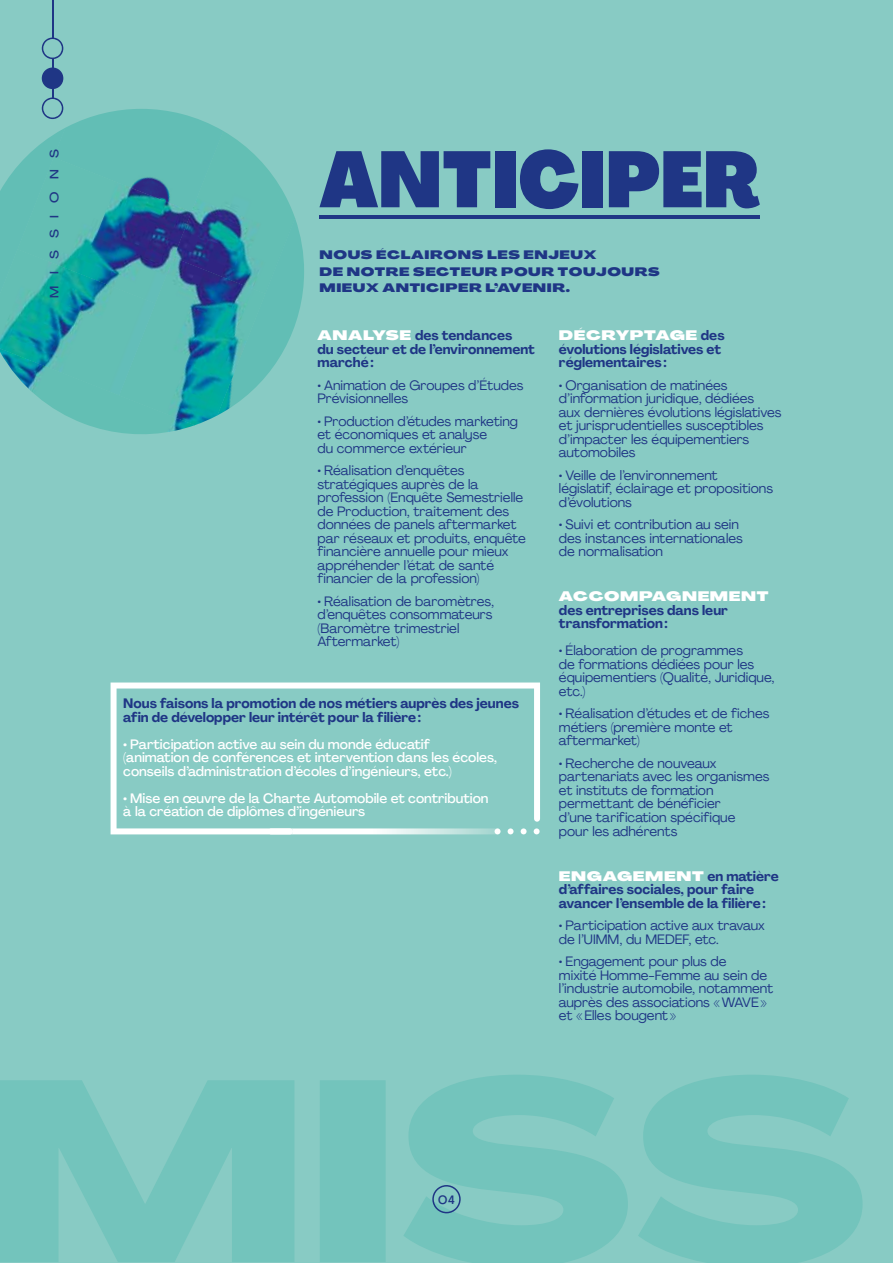
<style>
.page{position:relative;width:893px;height:1263px;background:#88cbc4}
.page>*{position:absolute;margin:0;border:0;box-sizing:border-box;transform-origin:0 0}
.t1{font:900 condensed 77.85px "Agrandir";color:#1f3685}
.t2{font:13.5px/13.5px "Agrandir";color:#1f3685}
.t3{font:700 13.5px/13.5px "Agrandir";color:#1f3685}
.t4{font:500 13.5px/13.5px "Agrandir";color:#fff}
.t5{font:900 13.5px "Agrandir Grand";letter-spacing:.05em;color:#fff}
.t6{font:900 12px/16.5px "Agrandir Grand";letter-spacing:.05em;color:#1f3685}
.t7{font:500 expanded 12px "Agrandir";letter-spacing:1em;color:#1f3685}
.t8{font:500 condensed 12px "Agrandir";color:#1f3685}
.s1{font-family:"Agrandir Grand";font-weight:900;color:#fff}
.s2{font-family:"Agrandir";font-weight:700;color:#1f3685}
</style>
<div class="page">
<svg style="left:0;top:1075px;width:863px;height:188px;fill:#73c4bc"></svg>
<svg style="left:432px;top:1185px;width:29px;height:28px"></svg>
<img style="left:65px;top:109px;width:158px;height:22px">
<img style="left:192px;top:201px;width:103px;height:56px">
<img style="left:0;top:128px;width:66px;height:121px">
<img style="left:217px;top:218px;width:87px;height:159px">
<img style="left:17px;top:157px;width:175px;height:100px">
<img style="left:156px;top:257px;width:109px;height:168px">
<img style="left:0;top:249px;width:156px;height:99px">
<img style="left:0;top:348px;width:195px;height:86px">
<hr style="left:320px;top:215px;width:440px;height:3px;background:#1f3685">
<hr style="left:52px;top:0;width:1px;height:97px;background:#1f3685">
<svg style="left:42px;top:38px;width:21px;height:21px"></svg>
<svg style="left:42px;top:67px;width:21px;height:22px"></svg>
<svg style="left:42px;top:97px;width:21px;height:22px"></svg>
<svg style="left:111px;top:682px;width:429px;height:152px"></svg>
<div style="left:268px;top:828px;width:25px;height:6px;background:#fff;border-radius:3px"></div>
<svg style="left:534px;top:828px;width:6px;height:6px"></svg>
<svg style="left:290px;top:828px;width:210px;height:6px"></svg>
<svg style="left:508px;top:828px;width:6px;height:6px"></svg>
<svg style="left:521px;top:828px;width:6px;height:6px"></svg>
<p class="t7" style="left:47px;top:298px;width:151px;rotate:-90deg">MISSIONS</p>
<h1 class="t1" style="left:320px;top:130px;width:442px">ANTICIPER</h1>
<p class="t6" style="left:320px;top:247px;width:342px">NOUS ÉCLAIRONS LES ENJEUX<br>DE NOTRE SECTEUR POUR TOUJOURS</p>
<p class="t6" style="left:320px;top:280px;width:252px">MIEUX ANTICIPER L’AVENIR.</p>
<p class="t3" style="left:317px;top:329px;width:219px"><span class="s1">ANALYSE</span> des tendances<br>du secteur et de l’environnement marché :</p>
<p class="t2" style="left:317px;top:378px;width:207px">• Animation de Groupes d’Études<br>Prévisionnelles</p>
<p class="t2" style="left:317px;top:414px;width:202px">• Production d’études marketing et économiques et analyse<br>du commerce extérieur</p>
<p class="t2" style="left:317px;top:464px;width:210px">• Réalisation d’enquêtes stratégiques auprès de la profession (Enquête Semestrielle de Production, traitement des données de panels aftermarket par réseaux et produits, enquête financière annuelle pour mieux appréhender l’état de santé financier de la profession)</p>
<p class="t2" style="left:317px;top:594px;width:178px">• Réalisation de baromètres, d’enquêtes consommateurs (Baromètre trimestriel<br>Aftermarket)</p>
<p class="t3" style="left:123px;top:697px;width:397px">Nous faisons la promotion de nos métiers auprès des jeunes afin de développer leur intérêt pour la filière :</p>
<p class="t4" style="left:123px;top:737px;width:375px">• Participation active au sein du monde éducatif (animation de conférences et intervention dans les écoles, conseils d’administration d’écoles d’ingénieurs, etc.)</p>
<p class="t4" style="left:123px;top:791px;width:367px">• Mise en œuvre de la Charte Automobile et contribution à la création de diplômes d’ingénieurs</p>
<p class="t5" style="left:559px;top:327px;width:167px">DÉCRYPTAGE <span class="s2">des</span></p>
<p class="t3" style="left:559px;top:342px;width:164px">évolutions législatives et réglementaires :</p>
<p class="t2" style="left:559px;top:378px;width:224px">• Organisation de matinées d’information juridique, dédiées<br>aux dernières évolutions législatives et jurisprudentielles susceptibles d’impacter les équipementiers automobiles</p>
<p class="t2" style="left:559px;top:468px;width:216px">• Veille de l’environnement législatif, éclairage et propositions d’évolutions</p>
<p class="t2" style="left:559px;top:518px;width:185px">• Suivi et contribution au sein des instances internationales de normalisation</p>
<p class="t5" style="left:559px;top:588px;width:211px">ACCOMPAGNEMENT</p>
<p class="t3" style="left:559px;top:603px;width:171px">des entreprises dans leur transformation :</p>
<p class="t2" style="left:559px;top:644px;width:217px">• Élaboration de programmes<br>de formations dédiées pour les équipementiers (Qualité, Juridique, etc.)</p>
<p class="t2" style="left:559px;top:707px;width:212px">• Réalisation d’études et de fiches métiers (première monte et aftermarket)</p>
<p class="t2" style="left:559px;top:756px;width:212px">• Recherche de nouveaux partenariats avec les organismes et instituts de formation permettant de bénéficier<br>d’une tarification spécifique<br>pour les adhérents</p>
<p class="t5" style="left:559px;top:867px;width:221px">ENGAGEMENT <span class="s2">en matière</span></p>
<p class="t3" style="left:559px;top:882px;width:208px">d’affaires sociales, pour faire avancer l’ensemble de la filière :</p>
<p class="t2" style="left:559px;top:918px;width:207px">• Participation active aux travaux de l’UIMM, du MEDEF, etc.</p>
<p class="t2" style="left:559px;top:954px;width:216px">• Engagement pour plus de<br>mixité Homme-Femme au sein de l’industrie automobile, notamment auprès des associations « WAVE » et « Elles bougent »</p>
<p class="t8" style="left:438px;top:1192px;width:18px">O4</p>
</div>
